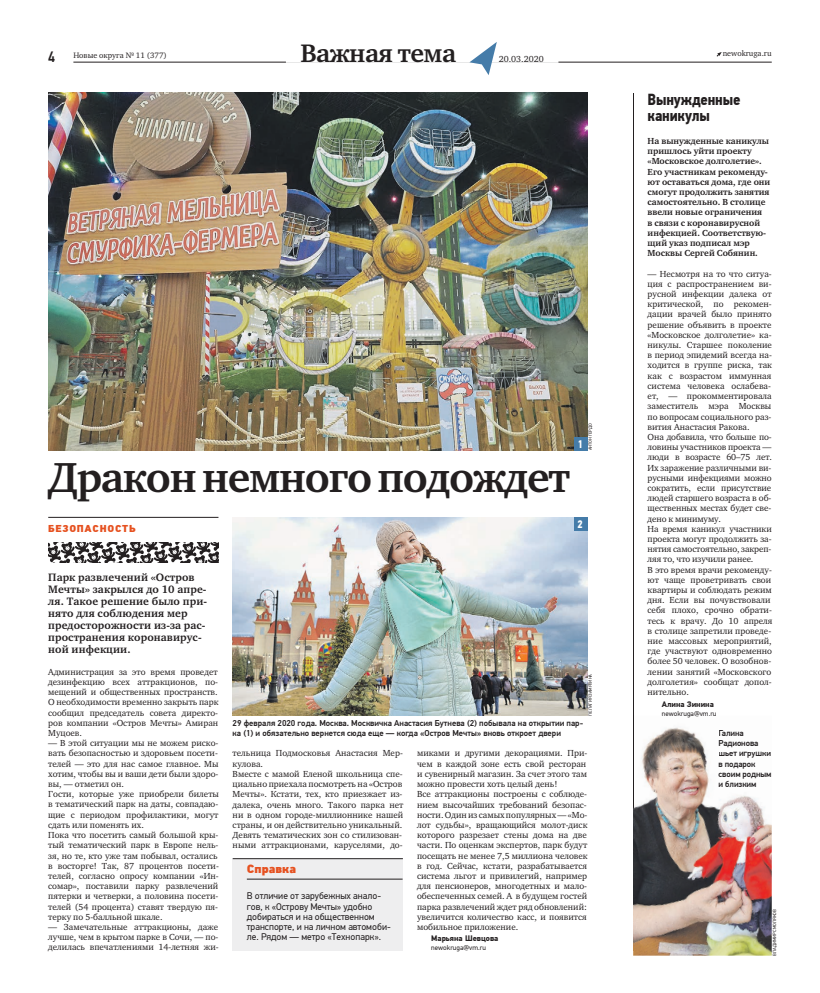
<style>
.page{position:relative;width:820px;height:993px;background:#fff}
.page>*{position:absolute;margin:0;border:0;box-sizing:border-box;transform-origin:0 0}
.t1{font:700 43px "Charter ITC";letter-spacing:-.03em;color:#231f20}
.t2{font:700 26px "Charter ITC";letter-spacing:-.02em;color:#231f20}
.t3{font:700 16px/16px "PF Din Text Cond Pro";letter-spacing:-.01em;color:#231f20}
.t4{font:500 15px "PF Din Text Cond Pro";color:#231f20}
.t5{font:900 12px "PF Din Text Pro";color:#e65120}
.t6{font:700 11px/12px "Charter ITC";letter-spacing:.01em;color:#231f20}
.t7{font:700 11px "PF Din Text Cond Pro";color:#fff}
.t8{font:900 10px "PF Din Text Pro";letter-spacing:.07em;color:#e65120}
.t9{font:9.6px/10.2px "PF Din Text Pro";color:#231f20}
.t10{font:9px/10.2px "Charter ITC";color:#231f20}
.t11{font:700 9px/10.2px "Charter ITC";color:#231f20}
.t12{font:500 8.5px/10.2px "PF Din Text Pro";color:#231f20}
.t13{font:8px "Charter ITC";color:#231f20}
.t14{font:700 8px "PF Din Text Pro";color:#231f20}
.t15{font:7px "PF Din Text Pro";color:#231f20}
.t16{font:4.5px "PF Din Text Pro";color:#231f20}
</style>
<div class="page">
<svg style="left:716px;top:52px;width:5px;height:5px"></svg>
<hr style="left:73px;top:62px;width:698px;height:1px;background:#231f20">
<div style="left:286px;top:43px;width:272px;height:20px;background:#fff"></div>
<svg style="left:469px;top:42px;width:27px;height:33px"></svg>
<svg style="left:48px;top:542px;width:170px;height:21px"></svg>
<hr style="left:48px;top:517px;width:170px;height:1px;background:#231f20">
<hr style="left:633px;top:93px;width:1px;height:857px;background:#231f20">
<img style="left:48px;top:93px;width:539px;height:357px">
<img style="left:232px;top:517px;width:355px;height:198px">
<div style="left:232px;top:858px;width:171px;height:92px;background:#eeeeef"></div>
<hr style="left:232px;top:858px;width:171px;height:1px;background:#231f20">
<hr style="left:247px;top:878px;width:155px;height:1px;background:#231f20">
<img style="left:633px;top:727px;width:138px;height:228px">
<img style="left:718px;top:729px;width:25px;height:6px">
<img style="left:718px;top:740px;width:40px;height:7px">
<img style="left:718px;top:752px;width:52px;height:6px">
<img style="left:718px;top:762px;width:37px;height:6px">
<img style="left:718px;top:772px;width:53px;height:6px">
<img style="left:718px;top:780px;width:37px;height:6px">
<img style="left:633px;top:727px;width:1px;height:223px">
<div style="left:574px;top:437px;width:13px;height:13px;background:#457ca9"></div>
<div style="left:574px;top:517px;width:13px;height:13px;background:#457ca9"></div>
<p class="t4" style="left:48px;top:51px;width:8px">4</p>
<p class="t2" style="left:300px;top:37px;width:157px">Важная тема</p>
<p class="t13" style="left:722px;top:48px;width:50px">newokruga.ru</p>
<p class="t13" style="left:73px;top:50px;width:95px">Новые округа № 11 (377)</p>
<p class="t10" style="left:498px;top:54px;width:47px">20.03.2020</p>
<p class="t1" style="left:48px;top:451px;width:523px">Дракон немного подождет</p>
<p class="t8" style="left:48px;top:524px;width:89px">БЕЗОПАСНОСТЬ</p>
<p class="t16" style="left:588px;top:450px;width:28px;rotate:-90deg">АНТОНГЕРДО</p>
<p class="t7" style="left:577px;top:439px;width:7px">1</p>
<p class="t7" style="left:577px;top:519px;width:7px">2</p>
<p class="t6" style="left:48px;top:570px;width:160px">Парк развлечений «Остров<br>Мечты» закрылся до 10 апре&shy;ля. Такое решение было при&shy;нято для соблюдения мер предосторожности из-за рас&shy;пространения коронавирус&shy;ной инфекции.</p>
<p class="t10" style="left:48px;top:666px;width:172px;text-align:justify">Администрация за это время проведет дезинфекцию всех аттракционов, по&shy;мещений и общественных пространств.<br>О необходимости временно закрыть парк сообщил председатель совета директо&shy;ров компании «Остров Мечты» Амиран Муцоев.</p>
<p class="t10" style="left:48px;top:737px;width:172px">— В этой ситуации мы не можем риско&shy;вать безопасностью и здоровьем посети&shy;телей — это для нас самое главное. Мы хотим, чтобы вы и ваши дети были здоро&shy;вы, — отметил он.<br>Гости, которые уже приобрели билеты в тематический парк на даты, совпадаю&shy;щие с периодом профилактики, могут сдать или поменять их.<br>Пока что посетить самый большой кры&shy;тый тематический парк в Европе нель&shy;зя, но те, кто уже там побывал, остались в восторге! Так, 87 процентов посети&shy;телей, согласно опросу компании «Ин&shy;сомар», поставили парку развлечений пятерки и четверки, а половина посети&shy;телей (54 процента) ставят твердую пя&shy;терку по 5-балльной шкале.</p>
<p class="t10" style="left:48px;top:921px;width:172px;text-align:justify">— Замечательные аттракционы, даже лучше, чем в крытом парке в Сочи, — по&shy;делилась впечатлениями 14-летняя жи-</p>
<p class="t16" style="left:588px;top:715px;width:43px;rotate:-90deg">ПЕЛАГИЯЗАМЯТИНА</p>
<p class="t12" style="left:232px;top:718px;width:352px">29 февраля 2020 года. Москва. Москвичка Анастасия Бутнева (2) побывала на открытии пар&shy;ка (1) и обязательно вернется сюда еще — когда «Остров Мечты» вновь откроет двери</p>
<p class="t10" style="left:232px;top:748px;width:172px">тельница Подмосковья Анастасия Мер&shy;кулова.<br>Вместе с мамой Еленой школьница спе&shy;циально приехала посмотреть на «Остров Мечты». Кстати, тех, кто приезжает из&shy;далека, очень много. Такого парка нет ни в одном городе-миллионнике нашей страны, и он действительно уникальный.<br>Девять тематических зон со стилизован&shy;ными аттракционами, каруселями, до-</p>
<p class="t5" style="left:247px;top:863px;width:51px">Справка</p>
<p class="t9" style="left:247px;top:891px;width:145px">В отличие от зарубежных анало&shy;гов, к «Острову Мечты» удобно добираться и на общественном транспорте, и на личном автомоби&shy;ле. Рядом — метро «Технопарк».</p>
<p class="t10" style="left:417px;top:748px;width:172px">миками и другими декорациями. При&shy;чем в каждой зоне есть свой ресторан и сувенирный магазин. За счет этого там можно провести хоть целый день!<br>Все аттракционы построены с соблюде&shy;нием высочайших требований безопас&shy;ности. Один из самых популярных — «Мо&shy;лот судьбы», вращающийся молот-диск которого разрезает стены дома на две части. По оценкам экспертов, парк будут посещать не менее 7,5 миллиона человек в год. Сейчас, кстати, разрабатывается система льгот и привилегий, например для пенсионеров, многодетных и мало&shy;обеспеченных семей. А в будущем гостей парка развлечений ждет ряд обновлений: увеличится количество касс, и появится мобильное приложение.</p>
<p class="t14" style="left:431px;top:933px;width:68px">Марьяна Шевцова</p>
<p class="t15" style="left:431px;top:944px;width:56px">newokruga@vm.ru</p>
<p class="t3" style="left:647px;top:93px;width:94px">Вынужденные каникулы</p>
<p class="t11" style="left:647px;top:136px;width:124px">На вынужденные каникулы пришлось уйти проекту «Московское долголетие».<br>Его участникам рекоменду&shy;ют оставаться дома, где они смогут продолжить занятия самостоятельно. В столице ввели новые ограничения<br>в связи с коронавирусной инфекцией. Соответствую&shy;щий указ подписал мэр<br>Москвы Сергей Собянин.</p>
<p class="t10" style="left:647px;top:268px;width:126px">— Несмотря на то что ситуа&shy;ция с распространением ви&shy;русной инфекции далека от критической, по рекомен&shy;дации врачей было принято решение объявить в проекте «Московское долголетие» ка&shy;никулы. Старшее поколение в период эпидемий всегда на&shy;ходится в группе риска, так как с возрастом иммунная система человека ослабева&shy;ет, — прокомментировала заместитель мэра Москвы по вопросам социального раз&shy;вития Анастасия Ракова.<br>Она добавила, что больше по&shy;ловины участников проекта — люди в возрасте 60–75 лет.<br>Их заражение различными ви&shy;русными инфекциями можно сократить, если присутствие людей старшего возраста в об&shy;щественных местах будет све&shy;дено к минимуму.<br>На время каникул участники проекта могут продолжить за&shy;нятия самостоятельно, закреп&shy;ляя то, что изучили ранее.<br>В это время врачи рекоменду&shy;ют чаще проветривать свои квартиры и соблюдать режим дня. Если вы почувствовали себя плохо, срочно обрати&shy;тесь к врачу. До 10 апреля в столице запретили проведе&shy;ние массовых мероприятий, где участвуют одновременно более 50 человек. О возобнов&shy;лении занятий «Московского долголетия» сообщат допол&shy;нительно.</p>
<p class="t14" style="left:661px;top:698px;width:53px">Алина Зинина</p>
<p class="t15" style="left:661px;top:710px;width:56px">newokruga@vm.ru</p>
<p class="t12" style="left:718px;top:728px;width:54px">Галина<br>Радионова шьет игрушки в подарок своим родным и близким</p>
<p class="t16" style="left:772px;top:955px;width:48px;rotate:-90deg">ВЛАДИМИР СМОЛЯКОВ</p>
</div>
